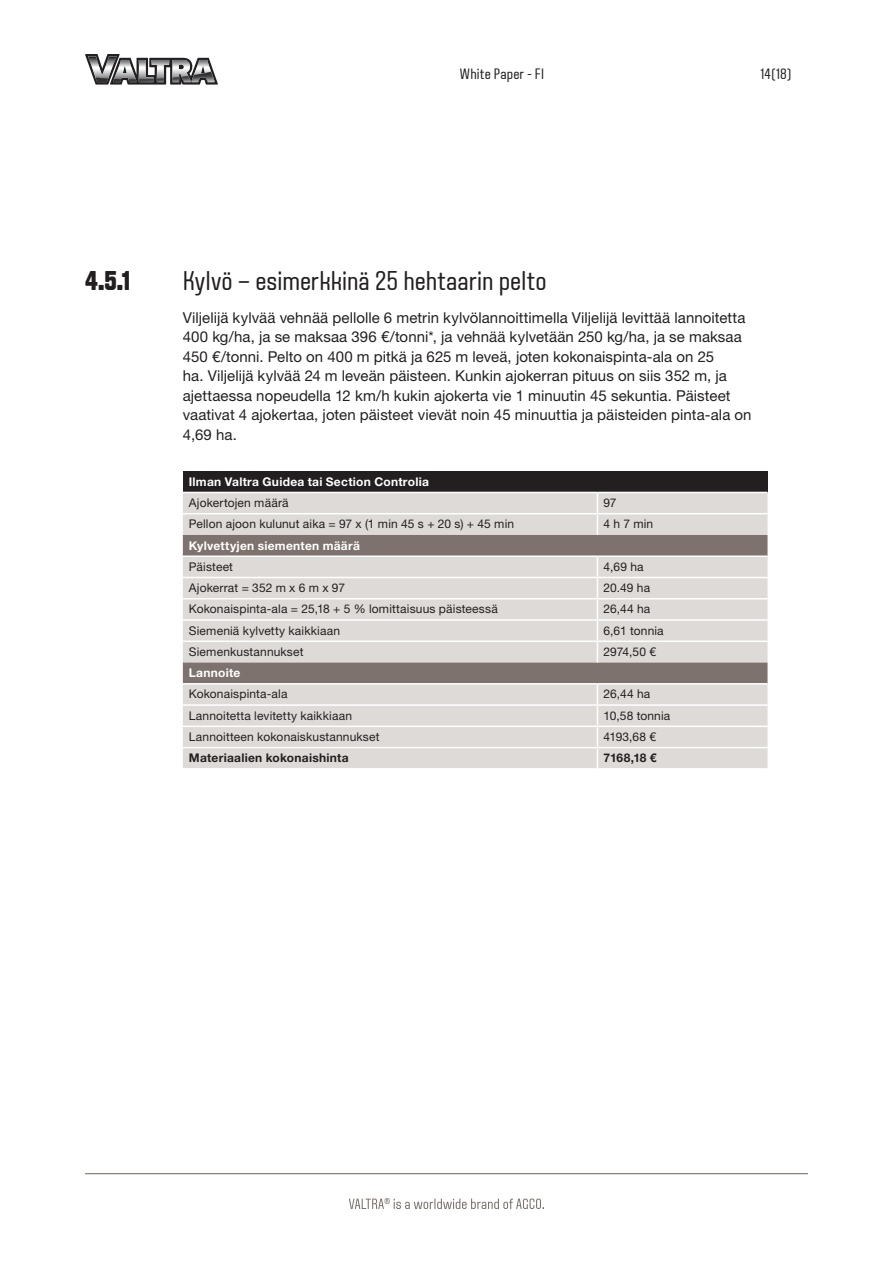
<style>
.page{position:relative;width:893px;height:1263px;background:#fff}
.page>*{position:absolute;margin:0;border:0;box-sizing:border-box;transform-origin:0 0}
.WP_väliotsikko_norma{font:27px "VALTRA Aveny T";color:#231f20}
.WP_väliotsikko_all_c{font:800 27px "VALTRA Aveny T";color:#231f20}
.WP_body_text{font:15px/19.5px "Helvetica Neue LT Std";letter-spacing:.005em;color:#231f20}
.t1{font:15px "VALTRA Aveny T";letter-spacing:.015em;color:#231f20}
.WP_vertailutaulukot{font:12px "Helvetica Neue LT Std";letter-spacing:.015em;color:#231f20}
.WP_vertailutaulukot-2{font:700 12px "Helvetica Neue LT Std";letter-spacing:.02em;color:#fff}
.WP_vertailutaulukot-3{font:700 12px "Helvetica Neue LT Std";letter-spacing:.02em;color:#231f20}
</style>
<div class="page">
<svg style="left:349px;top:1198px;width:195px;height:11px"></svg>
<hr style="left:85px;top:1173px;width:723px;height:1px;background:#7d726d">
<svg style="left:85px;top:54px;width:133px;height:31px"></svg>
<div style="left:183px;top:471px;width:584px;height:21px;background:#231f20"></div>
<div style="left:183px;top:493px;width:584px;height:275px;background:#dedad8"></div>
<svg style="left:183px;top:535px;width:584px;height:148px;background:#c2bcb9"></svg>
<hr style="left:183px;top:513px;width:414px;height:1px;background:#fff">
<hr style="left:597px;top:513px;width:170px;height:1px;background:#fff">
<svg style="left:597px;top:493px;width:1px;height:42px"></svg>
<hr style="left:183px;top:555px;width:414px;height:2px;background:#fff">
<hr style="left:597px;top:555px;width:170px;height:2px;background:#fff">
<hr style="left:183px;top:577px;width:414px;height:1px;background:#fff">
<hr style="left:597px;top:577px;width:170px;height:1px;background:#fff">
<hr style="left:183px;top:598px;width:414px;height:1px;background:#fff">
<hr style="left:597px;top:598px;width:170px;height:1px;background:#fff">
<hr style="left:183px;top:619px;width:414px;height:2px;background:#fff">
<hr style="left:597px;top:619px;width:170px;height:2px;background:#fff">
<hr style="left:183px;top:640px;width:414px;height:2px;background:#fff">
<hr style="left:597px;top:640px;width:170px;height:2px;background:#fff">
<svg style="left:597px;top:557px;width:1px;height:105px"></svg>
<hr style="left:183px;top:683px;width:414px;height:1px;background:#fff">
<hr style="left:597px;top:683px;width:170px;height:1px;background:#fff">
<hr style="left:183px;top:704px;width:414px;height:2px;background:#fff">
<hr style="left:597px;top:704px;width:170px;height:2px;background:#fff">
<hr style="left:183px;top:725px;width:414px;height:2px;background:#fff">
<hr style="left:597px;top:725px;width:170px;height:2px;background:#fff">
<hr style="left:183px;top:747px;width:414px;height:1px;background:#fff">
<hr style="left:597px;top:747px;width:170px;height:1px;background:#fff">
<svg style="left:597px;top:684px;width:1px;height:84px"></svg>
<p class="t1" style="left:460px;top:64px;width:86px">White Paper - FI</p>
<p class="t1" style="left:760px;top:64px;width:32px">14(18)</p>
<p class="WP_väliotsikko_all_c" style="left:85px;top:263px;width:47px">4.5.1</p>
<p class="WP_väliotsikko_norma" style="left:183px;top:264px;width:365px">Kylvö – esimerkkinä 25 hehtaarin pelto</p>
<p class="WP_body_text" style="left:183px;top:307px;width:570px">Viljelijä kylvää vehnää pellolle 6 metrin kylvölannoittimella Viljelijä levittää lannoitetta 400 kg/ha, ja se maksaa 396 €/tonni*, ja vehnää kylvetään 250 kg/ha, ja se maksaa 450 €/tonni. Pelto on 400 m pitkä ja 625 m leveä, joten kokonaispinta-ala on 25<br>ha. Viljelijä kylvää 24 m leveän päisteen. Kunkin ajokerran pituus on siis 352 m, ja ajettaessa nopeudella 12 km/h kukin ajokerta vie 1 minuutin 45 sekuntia. Päisteet vaativat 4 ajokertaa, joten päisteet vievät noin 45 minuuttia ja päisteiden pinta-ala on 4,69 ha.</p>
<p class="WP_vertailutaulukot-2" style="left:189px;top:474px;width:242px">Ilman Valtra Guidea tai Section Controlia</p>
<p class="WP_vertailutaulukot" style="left:189px;top:496px;width:101px">Ajokertojen määrä</p>
<p class="WP_vertailutaulukot" style="left:603px;top:496px;width:15px">97</p>
<p class="WP_vertailutaulukot" style="left:189px;top:517px;width:327px">Pellon ajoon kulunut aika = 97 x (1 min 45 s + 20 s) + 45 min</p>
<p class="WP_vertailutaulukot" style="left:603px;top:517px;width:51px">4 h 7 min</p>
<p class="WP_vertailutaulukot-2" style="left:189px;top:538px;width:173px">Kylvettyjen siementen määrä</p>
<p class="WP_vertailutaulukot" style="left:189px;top:559px;width:46px">Päisteet</p>
<p class="WP_vertailutaulukot" style="left:603px;top:559px;width:42px">4,69 ha</p>
<p class="WP_vertailutaulukot" style="left:189px;top:581px;width:158px">Ajokerrat = 352 m x 6 m x 97</p>
<p class="WP_vertailutaulukot" style="left:603px;top:581px;width:48px">20.49 ha</p>
<p class="WP_vertailutaulukot" style="left:189px;top:602px;width:311px">Kokonaispinta-ala = 25,18 + 5 % lomittaisuus päisteessä</p>
<p class="WP_vertailutaulukot" style="left:603px;top:602px;width:48px">26,44 ha</p>
<p class="WP_vertailutaulukot" style="left:189px;top:623px;width:153px">Siemeniä kylvetty kaikkiaan</p>
<p class="WP_vertailutaulukot" style="left:603px;top:623px;width:62px">6,61 tonnia</p>
<p class="WP_vertailutaulukot" style="left:189px;top:644px;width:116px">Siemenkustannukset</p>
<p class="WP_vertailutaulukot" style="left:603px;top:644px;width:54px">2974,50 €</p>
<p class="WP_vertailutaulukot-2" style="left:189px;top:665px;width:53px">Lannoite</p>
<p class="WP_vertailutaulukot" style="left:189px;top:687px;width:100px">Kokonaispinta-ala</p>
<p class="WP_vertailutaulukot" style="left:603px;top:687px;width:48px">26,44 ha</p>
<p class="WP_vertailutaulukot" style="left:189px;top:708px;width:165px">Lannoitetta levitetty kaikkiaan</p>
<p class="WP_vertailutaulukot" style="left:603px;top:708px;width:68px">10,58 tonnia</p>
<p class="WP_vertailutaulukot" style="left:189px;top:729px;width:192px">Lannoitteen kokonaiskustannukset</p>
<p class="WP_vertailutaulukot" style="left:603px;top:729px;width:54px">4193,68 €</p>
<p class="WP_vertailutaulukot-3" style="left:189px;top:750px;width:161px">Materiaalien kokonaishinta</p>
<p class="WP_vertailutaulukot-3" style="left:603px;top:750px;width:55px">7168,18 €</p>
</div>
